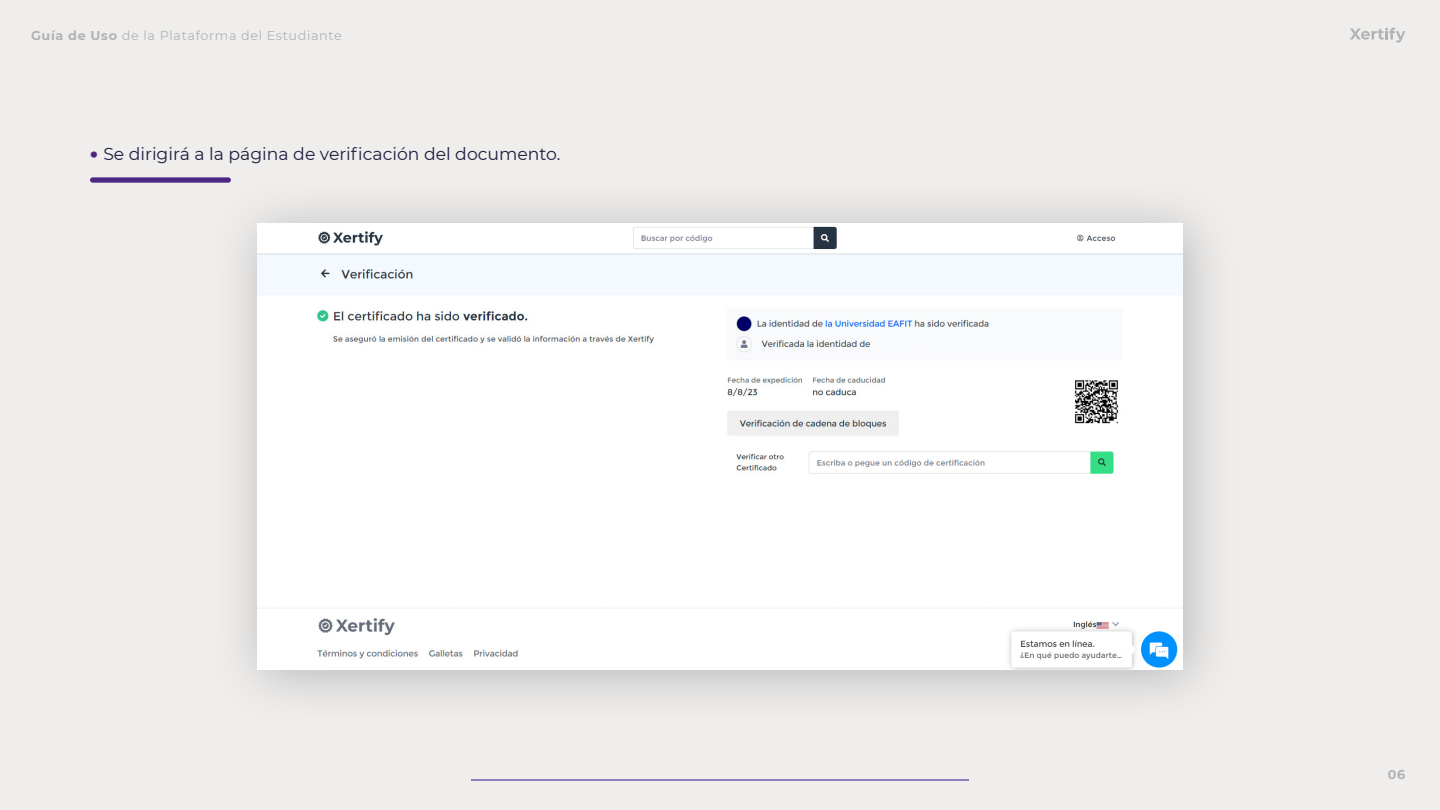
<style>
.page{position:relative;width:1440px;height:810px;background:#efeeed}
.page>*{position:absolute;margin:0;border:0;box-sizing:border-box;transform-origin:0 0}
.t1{font:17.25px "Montserrat";color:#201f41}
.t2{font:12.75px "Montserrat";letter-spacing:.05em;color:#b3b3b3}
.t3{font:700 12.75px "Montserrat";color:#b3b3b3}
.s1{font-weight:700}
.s2{font-weight:900;font-size:18.75px;color:#4d2882}
</style>
<div class="page">
<svg style="left:1350px;top:28px;width:55px;height:15px"></svg>
<hr style="left:471px;top:779px;width:498px;height:2px;background:#8e7dbd">
<div style="left:90px;top:177px;width:141px;height:6px;background:#4d2882;border-radius:3px"></div>
<img style="left:195px;top:177px;width:1014px;height:519px">
<img style="left:258px;top:223px;width:924px;height:447px">
<div style="left:871px;top:334px;width:143px;height:16px;background:#f9fafb"></div>
<p class="t2" style="left:31px;top:26px;width:312px"><span class="s1">Guía de Uso</span> de la Plataforma del Estudiante</p>
<p class="t1" style="left:90px;top:142px;width:472px"><span class="s2">•</span> Se dirigirá a la página de verificación del documento.</p>
<p class="t3" style="left:1388px;top:766px;width:19px">06</p>
</div>
